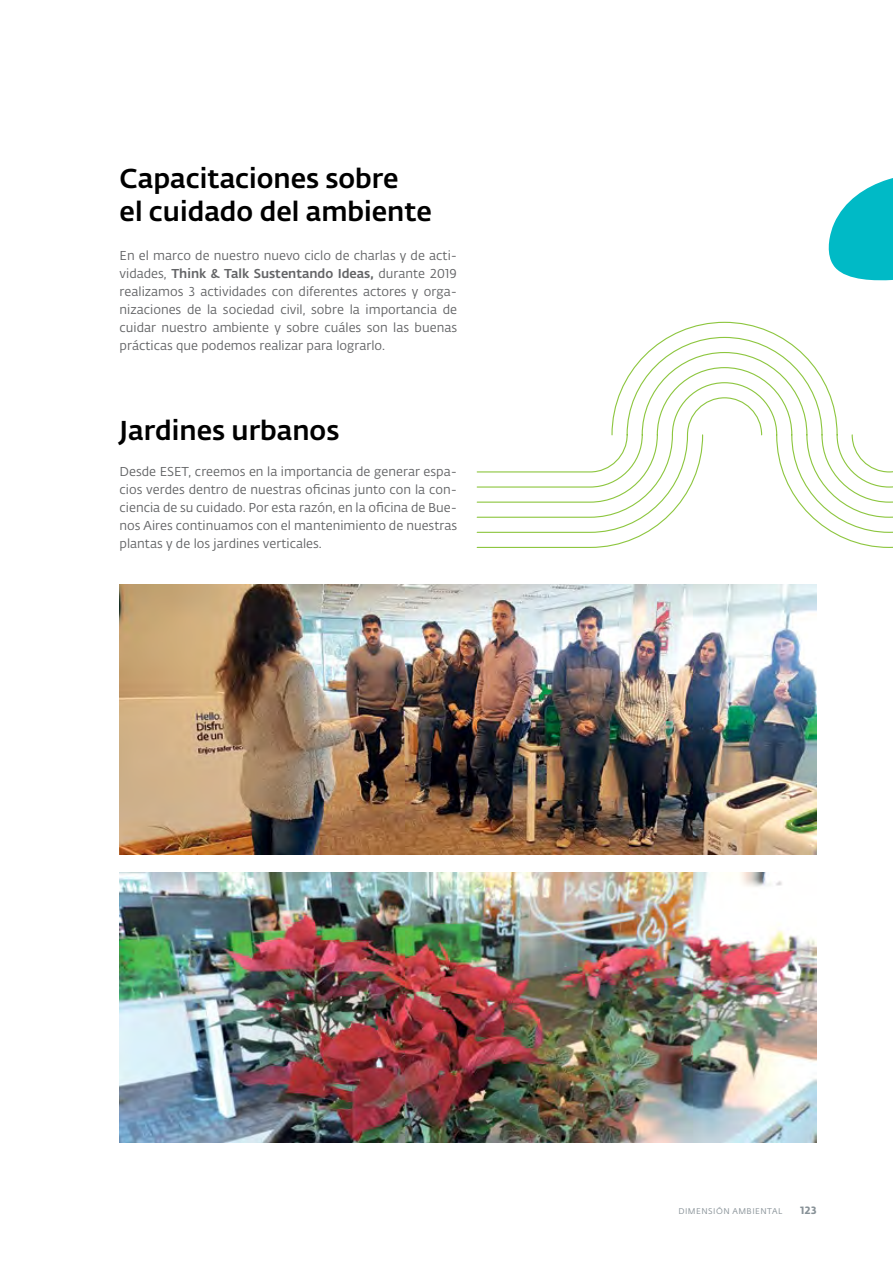
<style>
.page{position:relative;width:893px;height:1263px;background:#fff}
.page>*{position:absolute;margin:0;border:0;box-sizing:border-box;transform-origin:0 0}
.t1{font:27px/32.4px "Fedra Sans Alt Pro Med LF";color:#000}
.t2{font:12.75px/18px "Fedra Sans Alt Pro Book LF";color:#636466;text-align:justify}
.t3{font:12.75px "Fedra Sans Alt Pro Med LF";color:#636466}
.t4{font:10.5px "Fedra Sans Alt Pro Bold LF";color:#879197}
.t5{font:8.25px "Fedra Sans Alt Pro Book LF";letter-spacing:.055em;color:#879197}
.s1{font-family:"Fedra Sans Alt Pro Book LF"}
</style>
<div class="page">
<img style="left:119px;top:584px;width:697px;height:270px">
<img style="left:119px;top:872px;width:697px;height:270px">
<svg style="left:476px;top:321px;width:417px;height:227px"></svg>
<svg style="left:828px;top:178px;width:65px;height:103px"></svg>
<h1 class="t1" style="left:120px;top:161px;width:314px">Capacitaciones sobre<br>el cuidado del ambiente</h1>
<p class="t2" style="left:120px;top:246px;width:339px">En el marco de nuestro nuevo ciclo de charlas y de acti-</p>
<p class="t3" style="left:120px;top:264px;width:339px"><span class="s1">vidades,</span> Think &amp; Talk Sustentando Ideas, <span class="s1">durante 2019</span></p>
<p class="t2" style="left:120px;top:282px;width:339px">realizamos 3 actividades con diferentes actores y orga&shy;nizaciones de la sociedad civil, sobre la importancia de cuidar nuestro ambiente y sobre cuáles son las buenas prácticas que podemos realizar para lograrlo.</p>
<h1 class="t1" style="left:120px;top:413px;width:221px">Jardines urbanos</h1>
<p class="t2" style="left:120px;top:462px;width:339px">Desde ESET, creemos en la importancia de generar espa&shy;cios verdes dentro de nuestras oficinas junto con la con&shy;ciencia de su cuidado. Por esta razón, en la oficina de Bue&shy;nos Aires continuamos con el mantenimiento de nuestras plantas y de los jardines verticales.</p>
<p class="t5" style="left:678px;top:1205px;width:106px">DIMENSIÓN AMBIENTAL</p>
<p class="t4" style="left:800px;top:1202px;width:18px">123</p>
</div>
